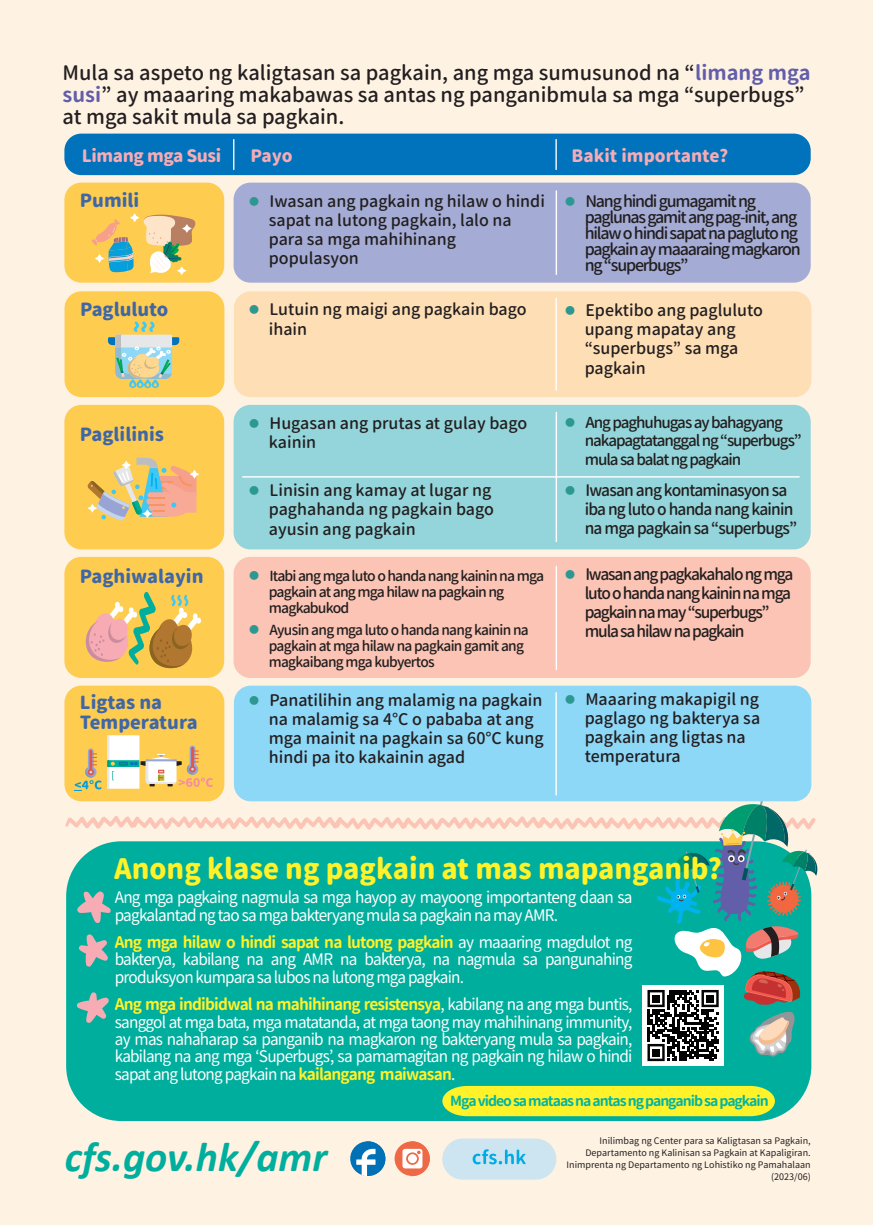
<style>
.page{position:relative;width:874px;height:1225px;background:#fff}
.page>*{position:absolute;margin:0;border:0;box-sizing:border-box;transform-origin:0 0}
.t1{font:italic 700 42px "Calibri";color:#00ae9d}
.t2{font:28px "Gen Sen Rounded TW H";color:#fff229;scale:.96 1}
.t3{font:20px/22px "Gen Sen Rounded TW M";color:#231f20}
.t4{font:18px/20px "Gen Sen Rounded TW H";color:#3f66a7}
.t5{font:17px "Gen Sen Rounded TW H";letter-spacing:-.015em;color:#f7abb4}
.t6{font:16px/19.2px "Gen Sen Rounded TW M";letter-spacing:-.01em;color:#231f20}
.t7{font:16px/17.4px "Gen Sen Rounded TW R";letter-spacing:-.05em;color:#fff;scale:.96 1}
.t8{font:16px/16px "Gen Sen Rounded TW M";letter-spacing:-.075em;color:#231f20}
.t9{font:16px "Gen Sen Rounded TW B";letter-spacing:-.05em;color:#fff229;scale:.96 1}
.t10{font:16px/19.2px "Gen Sen Rounded TW M";letter-spacing:-.05em;color:#231f20}
.t11{font:15.2px/18.2px "Gen Sen Rounded TW M";letter-spacing:-.07em;color:#231f20}
.t12{font:14px/16px "Gen Sen Rounded TW M";letter-spacing:-.06em;color:#231f20}
.t13{font:14px "Gen Sen Rounded TW B";letter-spacing:-.075em;color:#00b4a4}
.t14{font:9px/12px "Gen Sen Rounded TW R";color:#231f20;text-align:right}
.s1{font-family:"Gen Sen Rounded TW B";color:#625ea9}
.s2{color:#2d9891}
.s3{font-family:"Gen Sen Rounded TW R";color:#fff}
.s4{font-family:"Gen Sen Rounded TW B";color:#fff229}
</style>
<div class="page">
<div style="left:0;top:0;width:872px;height:1224px;background:#fef2e3"></div>
<div style="left:66px;top:841px;width:745px;height:280px;background:#00ae9d;border-radius:55px"></div>
<div style="left:442px;top:1138px;width:114px;height:41px;background:#cce5f0;border-radius:21px"></div>
<svg style="left:472px;top:1149px;width:53px;height:15px"></svg>
<svg style="left:394px;top:1141px;width:35px;height:35px"></svg>
<svg style="left:402px;top:1141px;width:28px;height:35px"></svg>
<div style="left:408px;top:1154px;width:9px;height:9px;background:#fff;border-radius:50%"></div>
<div style="left:350px;top:1141px;width:35px;height:35px;background:#0070b7;border-radius:50%"></div>
<svg style="left:356px;top:1141px;width:30px;height:35px"></svg>
<div style="left:442px;top:1086px;width:332px;height:30px;background:#fff229"></div>
<div style="left:642px;top:985px;width:81px;height:81px;background:#fff"></div>
<svg style="left:65px;top:800px;width:752px;height:261px"></svg>
<div style="left:64px;top:685px;width:160px;height:116px;background:#fecc4e;border-radius:17px"></div>
<div style="left:234px;top:685px;width:577px;height:116px;background:#8dd7f7;border-radius:17px"></div>
<hr style="left:555px;top:693px;width:1px;height:102px;background:#fff">
<svg style="left:74px;top:748px;width:27px;height:43px"></svg>
<svg style="left:107px;top:735px;width:106px;height:53px"></svg>
<hr style="left:145px;top:759px;width:32px;height:2px;background:#98a4d3">
<div style="left:64px;top:557px;width:160px;height:121px;background:#fecc4e;border-radius:17px"></div>
<div style="left:233px;top:557px;width:577px;height:121px;background:#fbc4b4;border-radius:17px"></div>
<svg style="left:86px;top:591px;width:115px;height:77px"></svg>
<hr style="left:555px;top:566px;width:1px;height:103px;background:#fff">
<div style="left:64px;top:405px;width:160px;height:144px;background:#fecc4e;border-radius:17px"></div>
<svg style="left:87px;top:458px;width:112px;height:62px"></svg>
<div style="left:233px;top:405px;width:577px;height:144px;background:#93d5da;border-radius:17px"></div>
<hr style="left:243px;top:476px;width:555px;height:1px;background:#fff">
<hr style="left:555px;top:412px;width:1px;height:129px;background:#fff">
<div style="left:64px;top:291px;width:160px;height:106px;background:#fecc4e;border-radius:17px"></div>
<svg style="left:108px;top:322px;width:71px;height:66px"></svg>
<div style="left:234px;top:291px;width:577px;height:106px;background:#fedeb5;border-radius:17px"></div>
<hr style="left:555px;top:298px;width:1px;height:92px;background:#fff">
<div style="left:64px;top:183px;width:160px;height:100px;background:#fecc4e;border-radius:17px"></div>
<div style="left:233px;top:183px;width:577px;height:100px;background:#a4acd6;border-radius:17px"></div>
<svg style="left:91px;top:213px;width:104px;height:62px"></svg>
<hr style="left:555px;top:191px;width:1px;height:83px;background:#fff">
<div style="left:64px;top:134px;width:746px;height:41px;background:#0073bc;border-radius:17px"></div>
<svg style="left:555px;top:140px;width:1px;height:29px"></svg>
<svg style="left:233px;top:140px;width:1px;height:29px"></svg>
<p class="t3" style="left:63px;top:62px;width:749px">Mula sa aspeto ng kaligtasan sa pagkain, ang mga sumusunod na “<span class="s1">limang mga susi</span>” ay maaaring makabawas sa antas ng panganibmula sa mga “superbugs” at mga sakit mula sa pagkain.</p>
<p class="t5" style="left:82px;top:146px;width:141px">Limang mga Susi</p>
<p class="t5" style="left:250px;top:146px;width:44px">Payo</p>
<p class="t5" style="left:571px;top:146px;width:158px">Bakit importante?</p>
<p class="t4" style="left:80px;top:191px;width:61px">Pumili</p>
<p class="t4" style="left:80px;top:300px;width:90px">Pagluluto</p>
<p class="t4" style="left:80px;top:425px;width:86px">Paglilinis</p>
<p class="t4" style="left:80px;top:567px;width:125px">Paghiwalayin</p>
<p class="t4" style="left:80px;top:692px;width:119px">Ligtas na<br>Temperatura</p>
<p class="t6" style="left:269px;top:192px;width:277px;text-indent:-20px"><span class="s2">●</span> Iwasan ang pagkain ng hilaw o hindi sapat na lutong pagkain, lalo na para sa mga mahihinang populasyon</p>
<p class="t6" style="left:269px;top:300px;width:259px;text-indent:-20px"><span class="s2">●</span> Lutuin ng maigi ang pagkain bago ihain</p>
<p class="t6" style="left:269px;top:413px;width:260px;text-indent:-20px"><span class="s2">●</span> Hugasan ang prutas at gulay bago kainin</p>
<p class="t6" style="left:269px;top:481px;width:226px;text-indent:-20px"><span class="s2">●</span> Linisin ang kamay at lugar ng paghahanda ng pagkain bago ayusin ang pagkain</p>
<p class="t12" style="left:269px;top:568px;width:276px;text-indent:-20px"><span class="s2">●</span> Itabi ang mga luto o handa nang kainin na mga pagkain at ang mga hilaw na pagkain ng magkabukod</p>
<p class="t12" style="left:269px;top:622px;width:261px;text-indent:-20px"><span class="s2">●</span> Ayusin ang mga luto o handa nang kainin na pagkain at mga hilaw na pagkain gamit ang magkaibang mga kubyertos</p>
<p class="t6" style="left:269px;top:690px;width:276px;text-indent:-20px"><span class="s2">●</span> Panatilihin ang malamig na pagkain na malamig sa 4°C o pababa at ang mga mainit na pagkain sa 60°C kung hindi pa ito kakainin agad</p>
<p class="t8" style="left:584px;top:193px;width:217px;text-indent:-20px"><span class="s2">●</span> Nang hindi gumagamit ng paglunas gamit ang pag-init, ang hilaw o hindi sapat na pagluto ng pagkain ay maaaraing magkaron ng “superbugs”</p>
<p class="t6" style="left:584px;top:301px;width:180px;text-indent:-20px"><span class="s2">●</span> Epektibo ang pagluluto upang mapatay ang “superbugs” sa mga pagkain</p>
<p class="t11" style="left:584px;top:414px;width:218px;text-indent:-20px"><span class="s2">●</span> Ang paghuhugas ay bahagyang nakapagtatanggal ng “superbugs” mula sa balat ng pagkain</p>
<p class="t10" style="left:584px;top:481px;width:214px;text-indent:-20px"><span class="s2">●</span> Iwasan ang kontaminasyon sa iba ng luto o handa nang kainin na mga pagkain sa “superbugs”</p>
<p class="t8" style="left:584px;top:564px;width:210px;line-height:19.2px;text-indent:-20px"><span class="s2">●</span> Iwasan ang pagkakahalo ng mga luto o handa nang kainin na mga pagkain na may “superbugs” mula sa hilaw na pagkain</p>
<p class="t6" style="left:584px;top:689px;width:177px;text-indent:-20px"><span class="s2">●</span> Maaaring makapigil ng paglago ng bakterya sa pagkain ang ligtas na temperatura</p>
<h2 class="t2" style="left:114px;top:853px;width:634px">Anong klase ng pagkain at mas mapanganib?</h2>
<p class="t7" style="left:115px;top:889px;width:540px">Ang mga pagkaing nagmula sa mga hayop ay mayoong importanteng daan sa pagkalantad ng tao sa mga bakteryang mula sa pagkain na may AMR.</p>
<p class="t9" style="left:115px;top:933px;width:540px">Ang mga hilaw o hindi sapat na lutong pagkain <span class="s3">ay maaaring magdulot ng</span></p>
<p class="t7" style="left:115px;top:951px;width:540px">bakterya, kabilang na ang AMR na bakterya, na nagmula sa pangunahing produksyon kumpara sa lubos na lutong mga pagkain.</p>
<p class="t9" style="left:115px;top:995px;width:540px">Ang mga indibidwal na mahihinang resistensya<span class="s3">, kabilang na ang mga buntis,</span></p>
<p class="t7" style="left:115px;top:1013px;width:540px;text-align:justify">sanggol at mga bata, mga matatanda, at mga taong may mahihinang immunity, ay mas nahaharap sa panganib na magkaron ng bakteryang mula sa pagkain, kabilang na ang mga ‘Superbugs’, sa pamamagitan ng pagkain ng hilaw o hindi sapat ang lutong pagkain na <span class="s4">kailangang maiwasan</span>.</p>
<h1 class="t1" style="left:65px;top:1127px;width:264px">cfs.gov.hk/amr</h1>
<p class="t13" style="left:450px;top:1092px;width:320px">Mga video sa mataas na antas ng panganib sa pagkain</p>
<p class="t14" style="left:566px;top:1135px;width:245px">Inilimbag ng Center para sa Kaligtasan sa Pagkain, Departamento ng Kalinisan sa Pagkain at Kapaligiran.<br>Inimprenta ng Departamento ng Lohistiko ng Pamahalaan (2023/06)</p>
</div>
